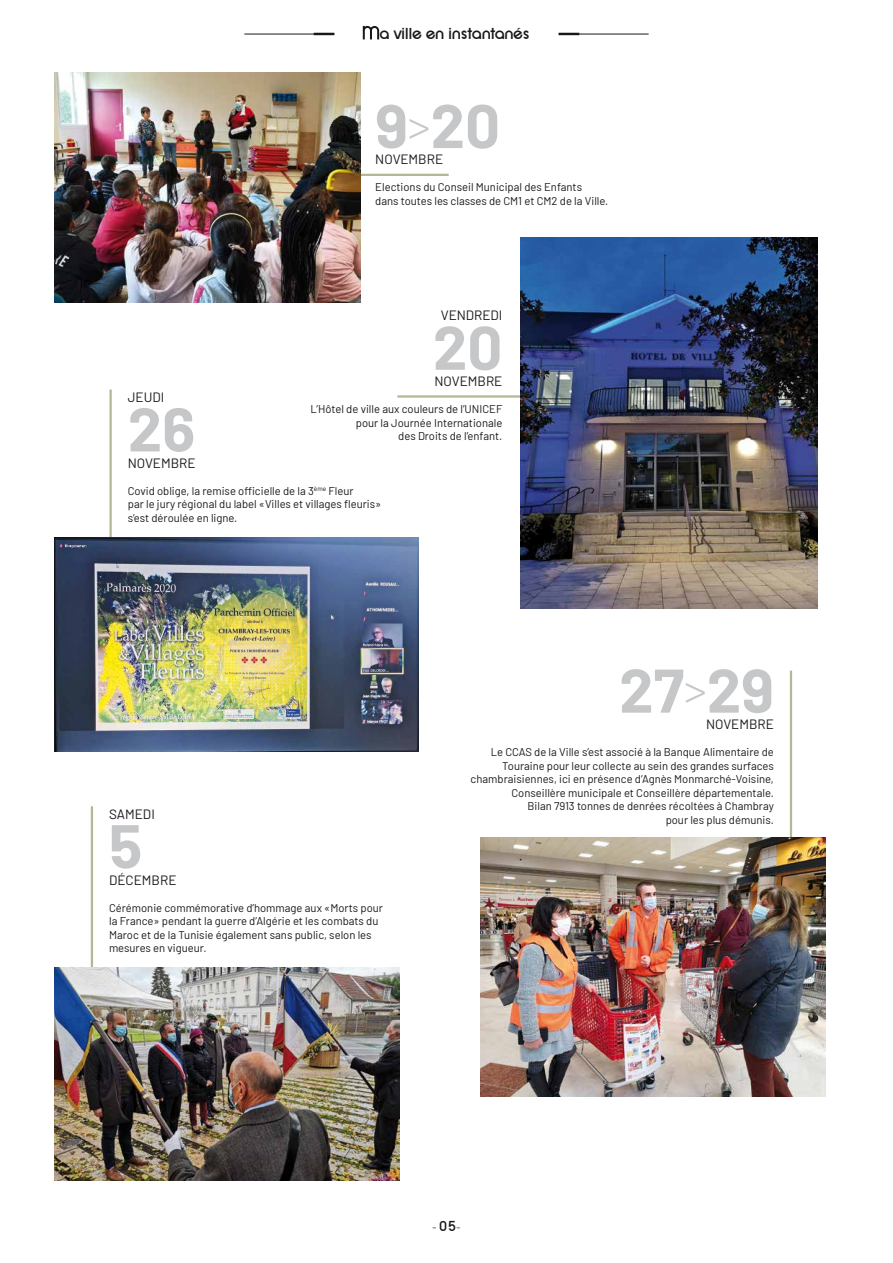
<style>
.page{position:relative;width:893px;height:1263px;background:#fff}
.page>*{position:absolute;margin:0;border:0;box-sizing:border-box;transform-origin:0 0}
.t1{font:700 61.5px "Barlow";color:#c6c7c8}
.t2{font:700 16.5px "SF New Republic";letter-spacing:-.03em;color:#1a171c}
.t3{font:13.5px "Barlow";color:#1a171c}
.t4{font:11.25px/13.5px "Barlow";color:#1a171c}
.t5{font:10.05px "Barlow";color:#1a171c}
.s1{font-weight:300;font-size:45px}
.s2{font-family:"SF New Republic";font-weight:700;font-size:15px}
</style>
<div class="page">
<hr style="left:207px;top:174px;width:242px;height:2px;background:#b4b793">
<img style="left:54px;top:72px;width:307px;height:231px">
<hr style="left:244px;top:34px;width:90px;height:1px;background:#1a171c">
<hr style="left:559px;top:34px;width:90px;height:1px;background:#1a171c">
<svg style="left:363px;top:26px;width:16px;height:13px"></svg>
<hr style="left:314px;top:33px;width:20px;height:2px;background:#1a171c">
<hr style="left:559px;top:33px;width:20px;height:2px;background:#1a171c">
<hr style="left:397px;top:395px;width:149px;height:3px;background:#b4b793">
<img style="left:521px;top:237px;width:297px;height:372px">
<hr style="left:109px;top:389px;width:3px;height:171px;background:#b4b793">
<hr style="left:91px;top:806px;width:2px;height:170px;background:#b4b793">
<hr style="left:790px;top:671px;width:2px;height:170px;background:#b4b793">
<img style="left:54px;top:538px;width:365px;height:213px">
<img style="left:480px;top:838px;width:346px;height:259px">
<img style="left:54px;top:967px;width:345px;height:214px">
<h2 class="t2" style="left:380px;top:25px;width:152px">a ville en instantanés</h2>
<h1 class="t1" style="left:375px;top:80px;width:126px">9<span class="s1">&gt;</span>20</h1>
<p class="t3" style="left:375px;top:150px;width:69px">NOVEMBRE</p>
<p class="t4" style="left:375px;top:180px;width:235px">Elections du Conseil Municipal des Enfants<br>dans toutes les classes de CM1 et CM2 de la Ville.</p>
<p class="t3" style="left:441px;top:306px;width:63px">VENDREDI</p>
<h1 class="t1" style="left:433px;top:302px;width:71px">20</h1>
<p class="t3" style="left:434px;top:372px;width:69px">NOVEMBRE</p>
<p class="t4" style="left:311px;top:402px;width:193px;text-align:right">L’Hôtel de ville aux couleurs de l’UNICEF pour la Journée Internationale<br>des Droits de l’enfant.</p>
<p class="t3" style="left:128px;top:387px;width:38px">JEUDI</p>
<h1 class="t1" style="left:128px;top:384px;width:69px">26</h1>
<p class="t3" style="left:128px;top:453px;width:69px">NOVEMBRE</p>
<p class="t4" style="left:128px;top:483px;width:255px">Covid oblige, la remise officielle de la 3<sup>ème</sup> Fleur<br>par le jury régional du label «Villes et villages fleuris» s’est déroulée en ligne.</p>
<p class="t3" style="left:109px;top:804px;width:47px">SAMEDI</p>
<h1 class="t1" style="left:109px;top:800px;width:35px">5</h1>
<p class="t3" style="left:109px;top:870px;width:69px">DÉCEMBRE</p>
<p class="t4" style="left:109px;top:900px;width:275px">Cérémonie commémorative d’hommage aux «Morts pour la France» pendant la guerre d’Algérie et les combats du Maroc et de la Tunisie également sans public, selon les mesures en vigueur.</p>
<h1 class="t1" style="left:619px;top:645px;width:156px">27<span class="s1">&gt;</span>29</h1>
<p class="t3" style="left:706px;top:714px;width:69px">NOVEMBRE</p>
<p class="t4" style="left:471px;top:744px;width:305px;text-align:right">Le CCAS de la Ville s’est associé à la Banque Alimentaire de Touraine pour leur collecte au sein des grandes surfaces chambraisiennes, ici en présence d’Agnès Monmarché-Voisine, Conseillère municipale et Conseillère départementale.<br>Bilan 7913 tonnes de denrées récoltées à Chambray<br>pour les plus démunis.</p>
<p class="t5" style="left:432px;top:1220px;width:29px">- <span class="s2">05</span>-</p>
</div>
